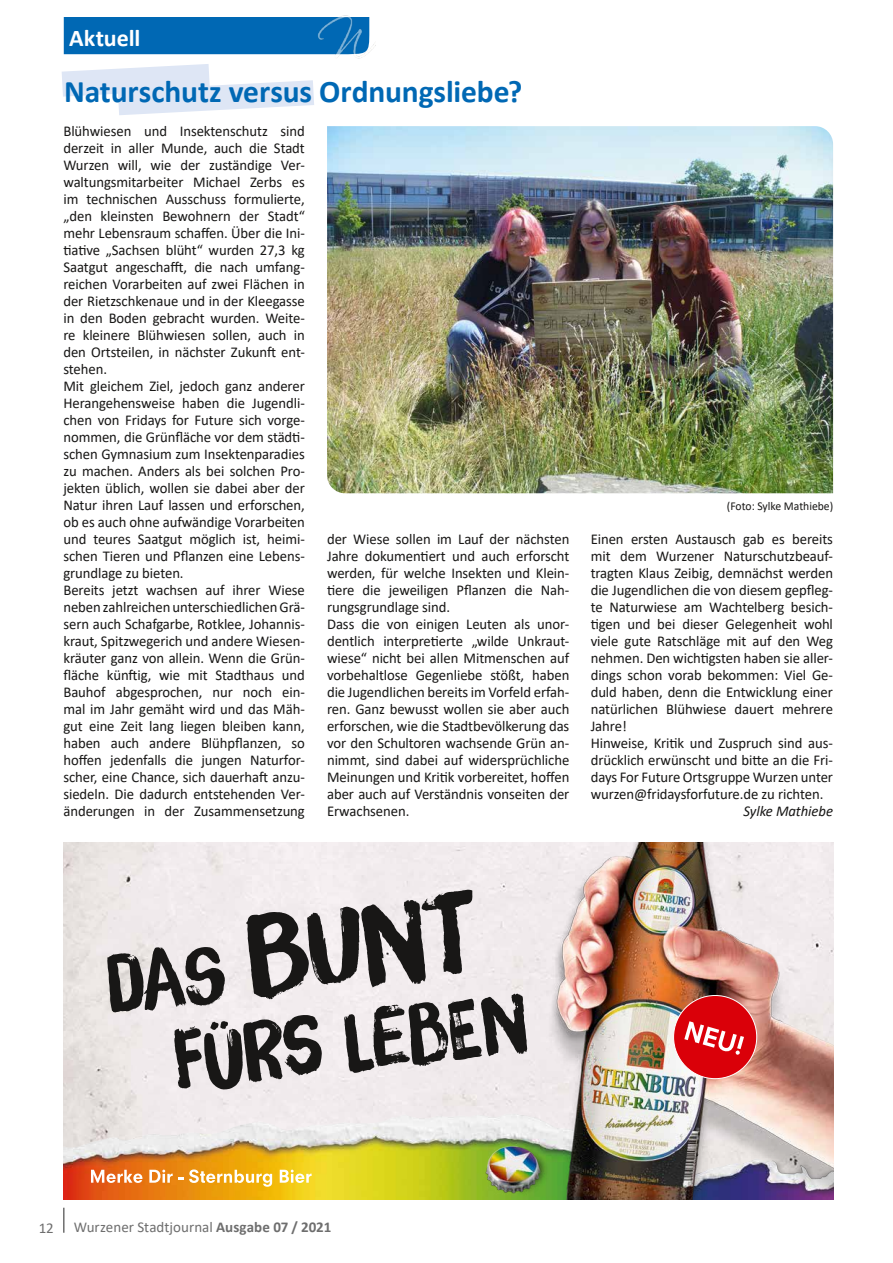
<style>
.page{position:relative;width:893px;height:1263px;background:#fff}
.page>*{position:absolute;margin:0;border:0;box-sizing:border-box;transform-origin:0 0}
.t1{font:700 31.5px "Calibri";letter-spacing:-.005em;color:#0068b4}
.t2{font:700 24px "Calibri";letter-spacing:-.005em;color:#fff}
.t3{font:15px/17px "Calibri";letter-spacing:-.005em;color:#181716}
.t4{font:15px "Calibri";color:#6e6e6e}
.t5{font:italic 15px "Calibri";letter-spacing:-.005em;color:#181716}
.t6{font:12px "Calibri";color:#181716}
.s1{font-weight:700}
</style>
<div class="page">
<hr style="left:63px;top:1208px;width:2px;height:25px;background:#6e6e6e">
<div style="left:64px;top:17px;width:250px;height:38px;background:#0068b4"></div>
<img style="left:314px;top:15px;width:60px;height:44px">
<svg style="left:62px;top:64px;width:252px;height:51px"></svg>
<img style="left:64px;top:842px;width:473px;height:357px">
<img style="left:537px;top:842px;width:296px;height:357px">
<img style="left:465px;top:1145px;width:103px;height:54px">
<div style="left:674px;top:995px;width:83px;height:84px;background:#da0009;border-radius:50%"></div>
<svg style="left:684px;top:1021px;width:60px;height:34px"></svg>
<svg style="left:91px;top:1170px;width:51px;height:13px"></svg>
<svg style="left:149px;top:1169px;width:34px;height:14px"></svg>
<svg style="left:189px;top:1169px;width:83px;height:18px"></svg>
<svg style="left:280px;top:1169px;width:32px;height:14px"></svg>
<svg style="left:107px;top:890px;width:420px;height:199px;background:#b8b4b4"></svg>
<img style="left:327px;top:126px;width:506px;height:367px">
<h2 class="t2" style="left:69px;top:21px;width:73px">Aktuell</h2>
<h1 class="t1" style="left:64px;top:69px;width:460px">Naturschutz versus Ordnungsliebe?</h1>
<p class="t3" style="left:63px;top:122px;width:243px">Blühwiesen und Insektenschutz sind derzeit in aller Munde, auch die Stadt Wurzen will, wie der zuständige Ver&shy;waltungsmitarbeiter Michael Zerbs es im technischen Ausschuss formulierte, „den kleinsten Bewohnern der Stadt“ mehr Lebensraum schaffen. Über die Ini&shy;tiative „Sachsen blüht“ wurden 27,3 kg Saatgut angeschafft, die nach umfang&shy;reichen Vorarbeiten auf zwei Flächen in der Rietzschkenaue und in der Kleegasse in den Boden gebracht wurden. Weite&shy;re kleinere Blühwiesen sollen, auch in den Ortsteilen, in nächster Zukunft ent&shy;stehen.<br>Mit gleichem Ziel, jedoch ganz anderer Herangehensweise haben die Jugendli&shy;chen von Fridays for Future sich vorge&shy;nommen, die Grünfläche vor dem städti&shy;schen Gymnasium zum Insektenparadies zu machen. Anders als bei solchen Pro&shy;jekten üblich, wollen sie dabei aber der Natur ihren Lauf lassen und erforschen, ob es auch ohne aufwändige Vorarbeiten und teures Saatgut möglich ist, heimi&shy;schen Tieren und Pflanzen eine Lebens&shy;grundlage zu bieten.<br>Bereits jetzt wachsen auf ihrer Wiese neben zahlreichen unterschiedlichen Grä&shy;sern auch Schafgarbe, Rotklee, Johannis&shy;kraut, Spitzwegerich und andere Wiesen&shy;kräuter ganz von allein. Wenn die Grün&shy;fläche künftig, wie mit Stadthaus und Bauhof abgesprochen, nur noch ein&shy;mal im Jahr gemäht wird und das Mäh&shy;gut eine Zeit lang liegen bleiben kann, haben auch andere Blühpflanzen, so hoffen jedenfalls die jungen Naturfor&shy;scher, eine Chance, sich dauerhaft anzu&shy;siedeln. Die dadurch entstehenden Ver&shy;änderungen in der Zusammensetzung</p>
<p class="t6" style="left:727px;top:498px;width:108px">(Foto: Sylke Mathiebe)</p>
<p class="t3" style="left:327px;top:530px;width:244px">der Wiese sollen im Lauf der nächsten Jahre dokumentiert und auch erforscht werden, für welche Insekten und Klein&shy;tiere die jeweiligen Pflanzen die Nah&shy;rungsgrundlage sind.<br>Dass die von einigen Leuten als unor&shy;dentlich interpretierte „wilde Unkraut&shy;wiese“ nicht bei allen Mitmenschen auf vorbehaltlose Gegenliebe stößt, haben die Jugendlichen bereits im Vorfeld erfah&shy;ren. Ganz bewusst wollen sie aber auch erforschen, wie die Stadtbevölkerung das vor den Schultoren wachsende Grün an&shy;nimmt, sind dabei auf widersprüchliche Meinungen und Kritik vorbereitet, hoffen aber auch auf Verständnis vonseiten der Erwachsenen.</p>
<p class="t3" style="left:591px;top:530px;width:244px">Einen ersten Austausch gab es bereits mit dem Wurzener Naturschutzbeauf&shy;tragten Klaus Zeibig, demnächst werden die Jugendlichen die von diesem gepfleg&shy;te Naturwiese am Wachtelberg besich&shy;tigen und bei dieser Gelegenheit wohl viele gute Ratschläge mit auf den Weg nehmen. Den wichtigsten haben sie aller&shy;dings schon vorab bekommen: Viel Ge&shy;duld haben, denn die Entwicklung einer natürlichen Blühwiese dauert mehrere Jahre!<br>Hinweise, Kritik und Zuspruch sind aus&shy;drücklich erwünscht und bitte an die Fri&shy;days For Future Ortsgruppe Wurzen unter wurzen@fridaysforfuture.de zu richten.</p>
<p class="t5" style="left:743px;top:801px;width:91px">Sylke Mathiebe</p>
<p class="t4" style="left:39px;top:1217px;width:17px">12</p>
<p class="t4" style="left:74px;top:1217px;width:259px">Wurzener Stadtjournal <span class="s1">Ausgabe 07 / 2021</span></p>
</div>
